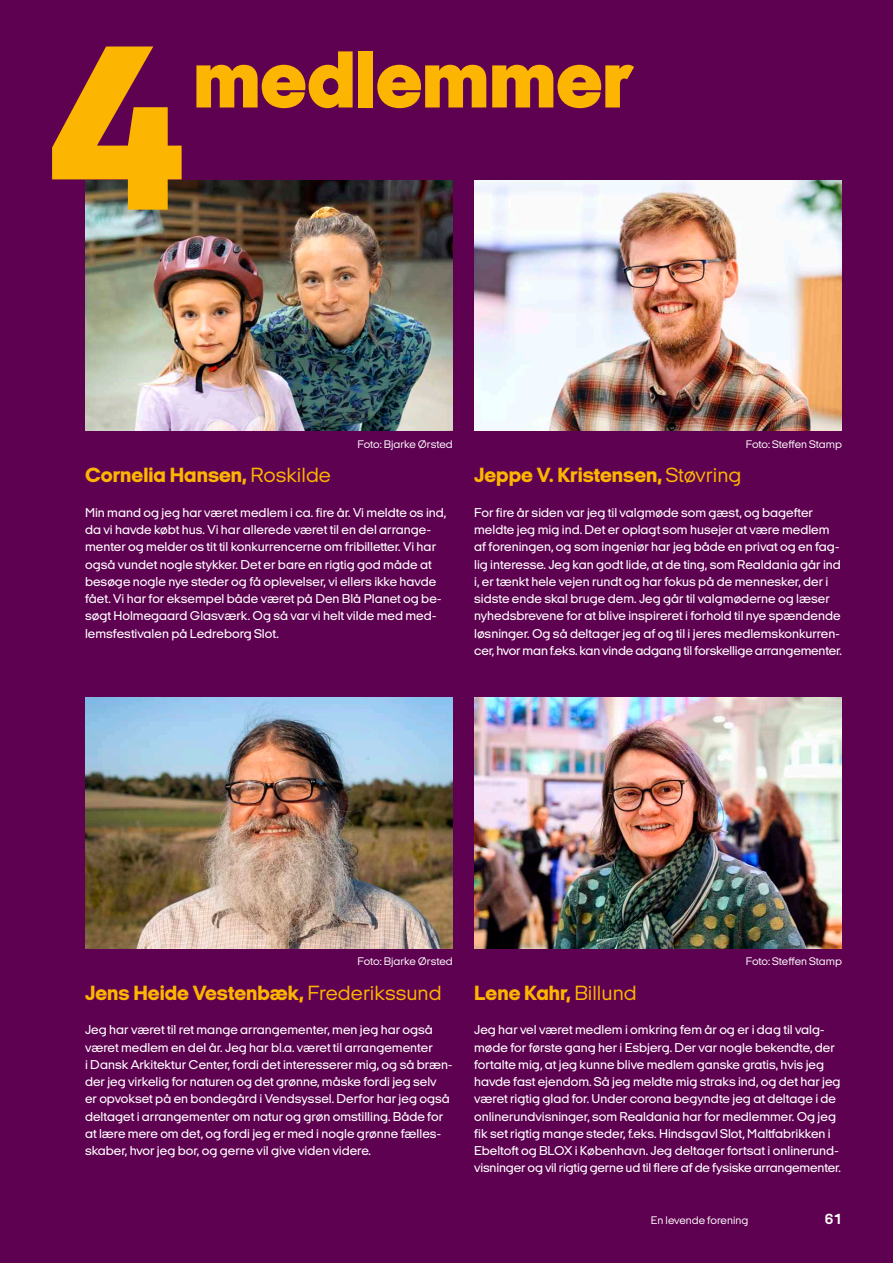
<style>
.page{position:relative;width:893px;height:1263px;background:#5f0151}
.page>*{position:absolute;margin:0;border:0;box-sizing:border-box;transform-origin:0 0}
.t1{font:900 82.5px "Italian Plate No 2 Expanded";color:#fcb500}
.t2{font:800 21px "Italian Plate No 2 Expanded";color:#fcb500}
.t3{font:700 15px "Italian Plate No 2 Expanded";color:#fff}
.t4{font:500 13.2px/17.2px "Italian Plate No 2 Expanded";color:#fff}
.t5{font:11.25px "Italian Plate No 2 Expanded";color:#fff}
.s1{font-weight:400}
</style>
<div class="page">
<img style="left:85px;top:698px;width:368px;height:250px">
<img style="left:474px;top:698px;width:368px;height:250px">
<img style="left:85px;top:180px;width:368px;height:251px">
<img style="left:474px;top:180px;width:368px;height:251px">
<svg style="left:52px;top:47px;width:130px;height:163px"></svg>
<h1 class="t1" style="left:193px;top:24px;width:440px">medlemmer</h1>
<p class="t5" style="left:357px;top:436px;width:97px">Foto: Bjarke Ørsted</p>
<p class="t5" style="left:746px;top:436px;width:98px">Foto: Steffen Stamp</p>
<h2 class="t2" style="left:85px;top:461px;width:248px">Cornelia Hansen, <span class="s1">Roskilde</span></h2>
<p class="t4" style="left:85px;top:503px;width:363px">Min mand og jeg har været medlem i ca. fire år. Vi meldte os ind, da vi havde købt hus. Vi har allerede været til en del arrange&shy;menter og melder os tit til konkurrencerne om fribilletter. Vi har også vundet nogle stykker. Det er bare en rigtig god måde at besøge nogle nye steder og få oplevelser, vi ellers ikke havde fået. Vi har for eksempel både været på Den Blå Planet og be&shy;søgt Holmegaard Glasværk. Og så var vi helt vilde med med&shy;lemsfestivalen på Ledreborg Slot.</p>
<h2 class="t2" style="left:474px;top:461px;width:269px">Jeppe V. Kristensen, <span class="s1">Støvring</span></h2>
<p class="t4" style="left:474px;top:503px;width:369px">For fire år siden var jeg til valgmøde som gæst, og bagefter meldte jeg mig ind. Det er oplagt som husejer at være medlem af foreningen, og som ingeniør har jeg både en privat og en fag&shy;lig interesse. Jeg kan godt lide, at de ting, som Realdania går ind i, er tænkt hele vejen rundt og har fokus på de mennesker, der i sidste ende skal bruge dem. Jeg går til valgmøderne og læser nyhedsbrevene for at blive inspireret i forhold til nye spændende løsninger. Og så deltager jeg af og til i jeres medlemskonkurren&shy;cer, hvor man f.eks. kan vinde adgang til forskellige arrangementer.</p>
<p class="t5" style="left:357px;top:954px;width:97px">Foto: Bjarke Ørsted</p>
<p class="t5" style="left:746px;top:954px;width:98px">Foto: Steffen Stamp</p>
<h2 class="t2" style="left:85px;top:979px;width:358px">Jens Heide Vestenbæk, <span class="s1">Frederikssund</span></h2>
<p class="t4" style="left:85px;top:1021px;width:369px">Jeg har været til ret mange arrangementer, men jeg har også været medlem en del år. Jeg har bl.a. været til arrangementer<br>i Dansk Arkitektur Center, fordi det interesserer mig, og så bræn&shy;der jeg virkelig for naturen og det grønne, måske fordi jeg selv<br>er opvokset på en bondegård i Vendsyssel. Derfor har jeg også deltaget i arrangementer om natur og grøn omstilling. Både for at lære mere om det, og fordi jeg er med i nogle grønne fælles&shy;skaber, hvor jeg bor, og gerne vil give viden videre.</p>
<h2 class="t2" style="left:474px;top:979px;width:164px">Lene Kahr, <span class="s1">Billund</span></h2>
<p class="t4" style="left:474px;top:1021px;width:368px">Jeg har vel været medlem i omkring fem år og er i dag til valg&shy;møde for første gang her i Esbjerg. Der var nogle bekendte, der fortalte mig, at jeg kunne blive medlem ganske gratis, hvis jeg havde fast ejendom. Så jeg meldte mig straks ind, og det har jeg været rigtig glad for. Under corona begyndte jeg at deltage i de onlinerundvisninger, som Realdania har for medlemmer. Og jeg fik set rigtig mange steder, f.eks. Hindsgavl Slot, Maltfabrikken i Ebeltoft og BLOX i København. Jeg deltager fortsat i onlinerund&shy;visninger og vil rigtig gerne ud til flere af de fysiske arrangementer.</p>
<p class="t5" style="left:651px;top:1213px;width:99px">En levende forening</p>
<p class="t3" style="left:825px;top:1209px;width:19px">61</p>
</div>
